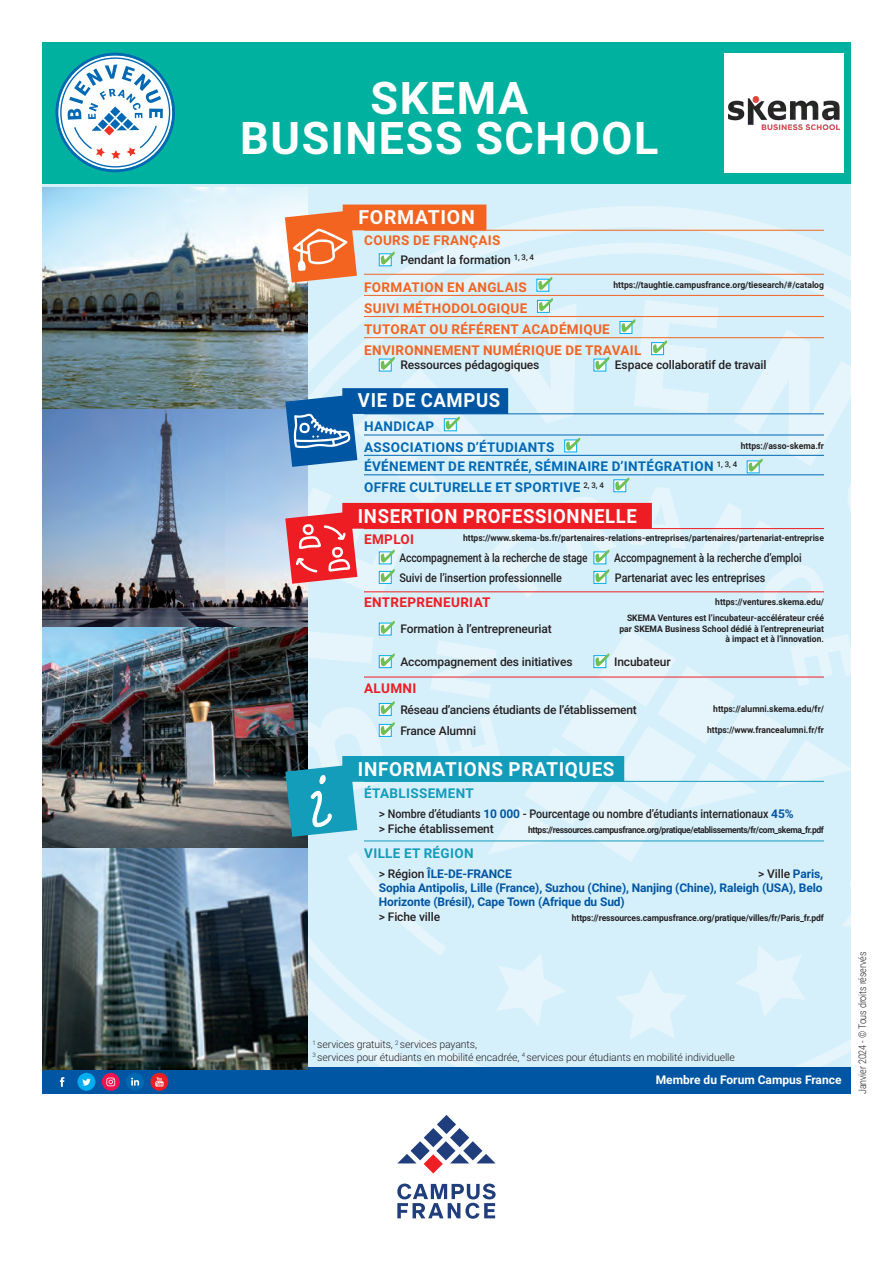
<style>
.page{position:relative;width:893px;height:1263px;background:#fff}
.page>*{position:absolute;margin:0;border:0;box-sizing:border-box;transform-origin:0 0}
.t1{font:700 45px "Roboto";letter-spacing:.035em;color:#fff}
.t2{font:700 19.5px "Roboto";letter-spacing:.035em;color:#fff;scale:.95 1}
.t3{font:700 19.5px "Roboto";letter-spacing:.035em;color:#fff}
.t4{font:700 13.5px/21.1px "Roboto";letter-spacing:.025em;color:#f36421}
.t5{font:700 13.5px/21.1px "Roboto";letter-spacing:.025em;color:#0168b3}
.t6{font:700 13.5px "Roboto";letter-spacing:.025em;color:#ee1d23}
.t7{font:700 13.5px "Roboto";letter-spacing:.025em;color:#149cbb}
.t8{font:500 12px/14.2px "Roboto";letter-spacing:-.01em;color:#231f20}
.t9{font:700 12px/14.2px "Roboto";letter-spacing:-.01em;color:#0156a3;text-align:justify}
.t10{font:500 12px "Roboto";letter-spacing:-.01em;color:#231f20;scale:.85 1}
.t11{font:500 12px "Roboto";letter-spacing:-.01em;color:#231f20;scale:.9 1}
.t12{font:700 12px "Roboto";color:#fff}
.t13{font:300 10.5px/12.6px "Roboto";letter-spacing:-.01em;color:#231f20}
.t14{font:300 10.5px "Roboto";letter-spacing:-.01em;color:#231f20;scale:.85 1}
.t15{font:700 9px/10.5px "Roboto";color:#231f20;text-align:right;scale:.95 1}
.t16{font:700 9px "Roboto";letter-spacing:-.04em;color:#231f20;scale:.95 1}
.s1{font-weight:700;color:#0156a3}
.s2{font-weight:500;color:#231f20}
</style>
<div class="page">
<div style="left:42px;top:42px;width:808px;height:143px;background:#00b1a0"></div>
<svg style="left:124px;top:160px;width:727px;height:68px"></svg>
<svg style="left:308px;top:228px;width:543px;height:839px;background:#daf0fa"></svg>
<div style="left:42px;top:1067px;width:809px;height:27px;background:#0156a3"></div>
<svg style="left:55px;top:52px;width:121px;height:120px"></svg>
<div style="left:77px;top:1073px;width:18px;height:18px;background:#00aeef;border-radius:50%"></div>
<svg style="left:102px;top:1073px;width:18px;height:18px"></svg>
<div style="left:126px;top:1073px;width:18px;height:18px;background:#0168b3;border-radius:50%"></div>
<div style="left:150px;top:1073px;width:18px;height:18px;background:#ee1d23;border-radius:50%"></div>
<svg style="left:60px;top:1077px;width:4px;height:10px"></svg>
<svg style="left:82px;top:1079px;width:9px;height:6px"></svg>
<svg style="left:106px;top:1077px;width:9px;height:9px"></svg>
<svg style="left:131px;top:1077px;width:8px;height:8px"></svg>
<svg style="left:155px;top:1077px;width:9px;height:9px"></svg>
<svg style="left:397px;top:1115px;width:99px;height:58px"></svg>
<svg style="left:397px;top:1183px;width:98px;height:35px"></svg>
<div style="left:725px;top:54px;width:119px;height:119px;background:#fff"></div>
<img style="left:728px;top:97px;width:112px;height:33px">
<img style="left:43px;top:408px;width:222px;height:219px">
<img style="left:43px;top:627px;width:222px;height:221px">
<img style="left:43px;top:187px;width:265px;height:221px">
<img style="left:43px;top:848px;width:265px;height:221px">
<hr style="left:364px;top:230px;width:165px;height:1px;background:#f36421">
<hr style="left:529px;top:230px;width:295px;height:1px;background:#f36421">
<svg style="left:285px;top:205px;width:201px;height:78px;background:#e7af94"></svg>
<hr style="left:364px;top:274px;width:210px;height:1px;background:#f36421">
<hr style="left:574px;top:274px;width:250px;height:1px;background:#f36421">
<svg style="left:536px;top:279px;width:13px;height:13px"></svg>
<svg style="left:538px;top:277px;width:14px;height:13px"></svg>
<hr style="left:364px;top:295px;width:210px;height:1px;background:#f36421">
<hr style="left:574px;top:295px;width:250px;height:1px;background:#f36421">
<svg style="left:265px;top:298px;width:586px;height:741px;background:#c8dce8"></svg>
<h1 class="t1" style="left:370px;top:66px;width:159px">SKEMA</h1>
<h1 class="t1" style="left:240px;top:107px;width:420px">BUSINESS SCHOOL</h1>
<h2 class="t3" style="left:359px;top:203px;width:118px">FORMATION</h2>
<h3 class="t4" style="left:364px;top:229px;width:138px">COURS DE FRANÇAIS</h3>
<h3 class="t8" style="left:400px;top:252px;width:135px">Pendant la formation <sup>1,</sup> <sup>3,</sup> <sup>4</sup></h3>
<h3 class="t4" style="left:364px;top:276px;width:164px">FORMATION EN ANGLAIS</h3>
<p class="t15" style="left:613px;top:279px;width:223px">https://taughtie.campusfrance.org/tiesearch/#/catalog</p>
<h3 class="t4" style="left:364px;top:297px;width:279px">SUIVI MÉTHODOLOGIQUE<br>TUTORAT OU RÉFÉRENT ACADÉMIQUE<br>ENVIRONNEMENT NUMÉRIQUE DE TRAVAIL</h3>
<h3 class="t8" style="left:400px;top:357px;width:141px">Ressources pédagogiques</h3>
<h3 class="t8" style="left:615px;top:357px;width:153px">Espace collaboratif de travail</h3>
<h2 class="t2" style="left:358px;top:387px;width:151px">VIE DE CAMPUS</h2>
<h3 class="t5" style="left:364px;top:415px;width:192px">HANDICAP<br>ASSOCIATIONS D’ÉTUDIANTS</h3>
<p class="t15" style="left:741px;top:440px;width:89px">https://asso-skema.fr</p>
<h3 class="t5" style="left:364px;top:455px;width:374px">ÉVÉNEMENT DE RENTRÉE, SÉMINAIRE D’INTÉGRATION <sup>1,</sup> <sup>3,</sup> <sup>4<br></sup>OFFRE CULTURELLE ET SPORTIVE <sup>2,</sup> <sup>3,</sup> <sup>4</sup></h3>
<h2 class="t2" style="left:358px;top:502px;width:295px">INSERTION PROFESSIONNELLE</h2>
<h3 class="t6" style="left:364px;top:529px;width:51px">EMPLOI</h3>
<p class="t15" style="left:463px;top:532px;width:381px">https://www.skema-bs.fr/partenaires-relations-entreprises/partenaires/partenariat-entreprise</p>
<h3 class="t10" style="left:399px;top:549px;width:223px">Accompagnement à la recherche de stage</h3>
<h3 class="t10" style="left:614px;top:549px;width:222px">Accompagnement à la recherche d’emploi</h3>
<h3 class="t11" style="left:399px;top:569px;width:182px">Suivi de l’insertion professionnelle</h3>
<h3 class="t11" style="left:615px;top:569px;width:169px">Partenariat avec les entreprises</h3>
<h3 class="t6" style="left:364px;top:593px;width:128px">ENTREPRENEURIAT</h3>
<p class="t15" style="left:715px;top:596px;width:116px">https://ventures.skema.edu/</p>
<h3 class="t8" style="left:400px;top:621px;width:153px">Formation à l’entrepreneuriat</h3>
<p class="t15" style="left:619px;top:613px;width:217px">SKEMA Ventures est l’incubateur-accélérateur créé par SKEMA Business School dédié à l’entrepreneuriat à impact et à l’innovation.</p>
<h3 class="t8" style="left:400px;top:654px;width:174px">Accompagnement des initiatives</h3>
<h3 class="t8" style="left:614px;top:654px;width:58px">Incubateur</h3>
<h3 class="t6" style="left:364px;top:679px;width:54px">ALUMNI</h3>
<h3 class="t8" style="left:400px;top:702px;width:238px">Réseau d’anciens étudiants de l’établissement</h3>
<p class="t15" style="left:713px;top:703px;width:118px">https://alumni.skema.edu/fr/</p>
<h3 class="t8" style="left:400px;top:723px;width:77px">France Alumni</h3>
<p class="t15" style="left:707px;top:724px;width:125px">https://www.francealumni.fr/fr</p>
<h2 class="t3" style="left:358px;top:755px;width:258px">INFORMATIONS PRATIQUES</h2>
<h3 class="t7" style="left:364px;top:784px;width:111px">ÉTABLISSEMENT</h3>
<h3 class="t8" style="left:379px;top:806px;width:416px">&gt; Nombre d’étudiants <span class="s1">10 000</span> - Pourcentage ou nombre d’étudiants internationaux <span class="s1">45% </span>&gt; Fiche établissement</h3>
<p class="t16" style="left:528px;top:823px;width:313px">https://ressources.campusfrance.org/pratique/etablissements/fr/com_skema_fr.pdf</p>
<h3 class="t7" style="left:364px;top:844px;width:111px">VILLE ET RÉGION</h3>
<h3 class="t9" style="left:379px;top:866px;width:134px"><span class="s2">&gt; Région</span> ÎLE-DE-FRANCE</h3>
<h3 class="t9" style="left:379px;top:866px;width:446px;text-indent:379px"><span class="s2">&gt; Ville</span> Paris, Sophia Antipolis, Lille (France), Suzhou (Chine), Nanjing (Chine), Raleigh (USA), Belo Horizonte (Brésil), Cape Town (Afrique du Sud)</h3>
<h3 class="t8" style="left:379px;top:909px;width:63px">&gt; Fiche ville</h3>
<p class="t15" style="left:572px;top:912px;width:267px">https://ressources.campusfrance.org/pratique/villes/fr/Paris_fr.pdf</p>
<p class="t13" style="left:313px;top:1038px;width:424px"><sup>1</sup> services gratuits, <sup>2</sup> services payants,<br><sup>3</sup> services pour étudiants en mobilité encadrée, <sup>4</sup> services pour étudiants en mobilité individuelle</p>
<h3 class="t12" style="left:656px;top:1071px;width:187px">Membre du Forum Campus France</h3>
<p class="t14" style="left:855px;top:1094px;width:169px;rotate:-90deg">Janvier 2024 - © Tous droits réservés</p>
</div>
